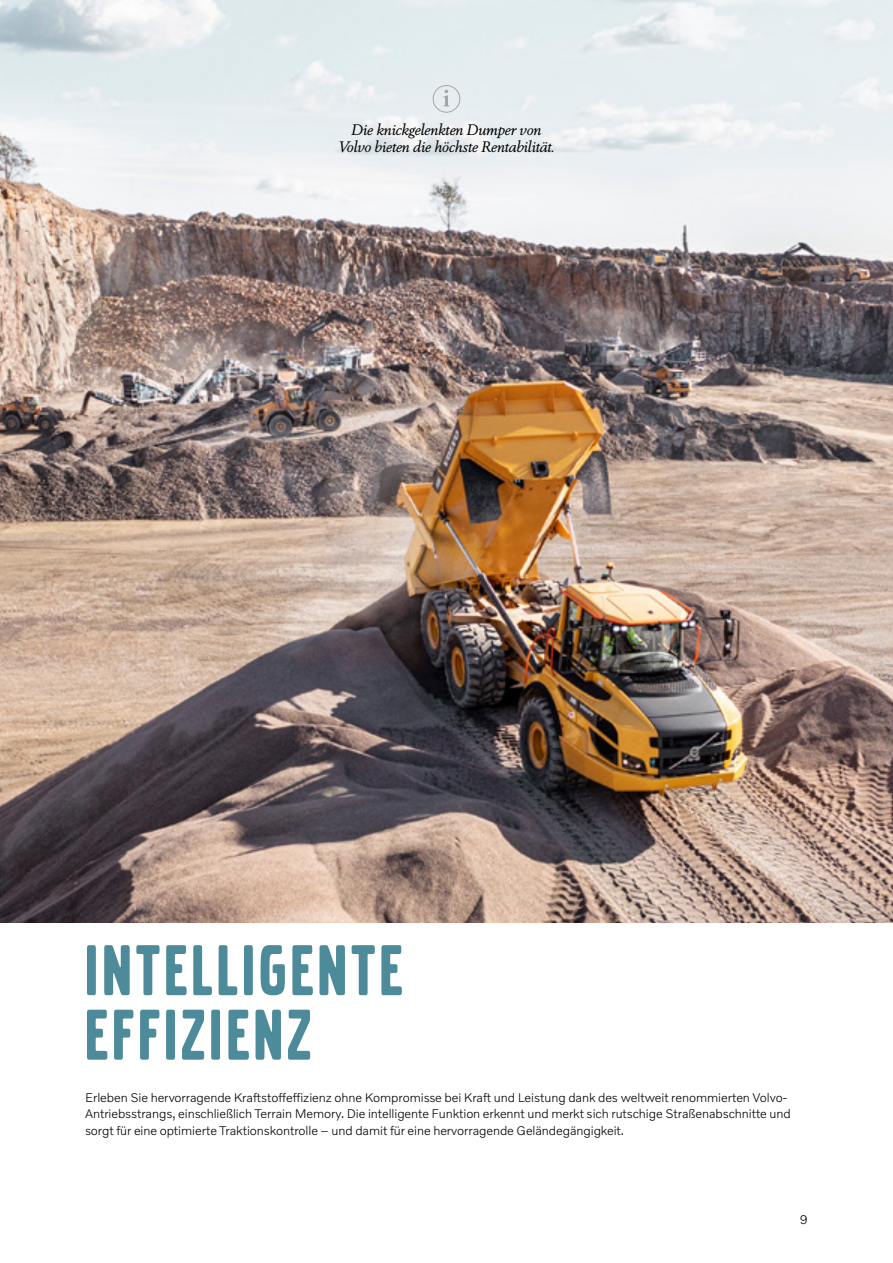
<style>
.page{position:relative;width:893px;height:1263px;background:#fff}
.page>*{position:absolute;margin:0;border:0;box-sizing:border-box;transform-origin:0 0}
.t1{font:75px/64.5px "Volvo Broad Pro";letter-spacing:.06em;color:#4e8b9a}
.t2{font:italic 15px/16.5px "Volvo Serif Pro";letter-spacing:-.005em;color:#000;text-align:center}
.t3{font:300 12.75px/16.5px "Volvo Novum";letter-spacing:-.005em;color:#000}
</style>
<div class="page">
<img style="left:0;top:0;width:893px;height:923px">
<svg style="left:433px;top:85px;width:27px;height:28px"></svg>
<p class="t2" style="left:338px;top:122px;width:218px">Die knickgelenkten Dumper von<br>Volvo bieten die höchste Rentabilität.</p>
<h1 class="t1" style="left:85px;top:939px;width:319px">INTELLIGENTE<br>EFFIZIENZ</h1>
<p class="t3" style="left:85px;top:1088px;width:707px">Erleben Sie hervorragende Kraftstoffeffizienz ohne Kompromisse bei Kraft und Leistung dank des weltweit renommierten Volvo-<br>Antriebsstrangs, einschließlich Terrain Memory. Die intelligente Funktion erkennt und merkt sich rutschige Straßenabschnitte und sorgt für eine optimierte Traktionskontrolle – und damit für eine hervorragende Geländegängigkeit.</p>
<p class="t3" style="left:800px;top:1210px;width:10px">9</p>
</div>
